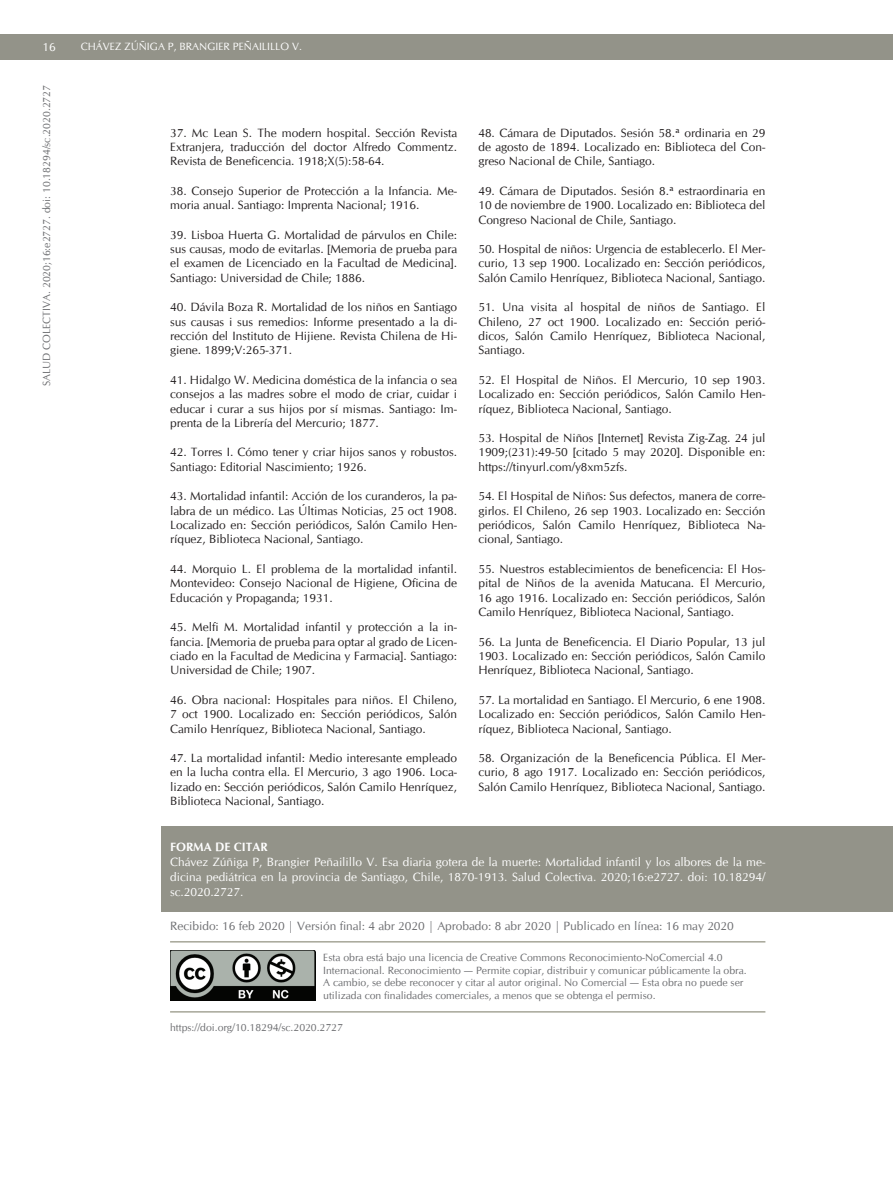
<style>
.page{position:relative;width:893px;height:1191px;background:#fff}
.page>*{position:absolute;margin:0;border:0;box-sizing:border-box;transform-origin:0 0}
.t1{font:12px/14.4px "CG Omega";color:#231f20;text-align:justify}
.t2{font:12px/15px "CG Omega";color:#fff;text-align:justify}
.t3{font:12px "CG Omega";color:#6c6d70}
.t4{font:700 12px "CG Omega";color:#fff}
.t5{font:10.5px/12.6px "CG Omega";color:#6c6d70}
.t6{font:10.5px "CG Omega";color:#fff}
</style>
<div class="page">
<div style="left:0;top:34px;width:893px;height:26px;background:#939389"></div>
<div style="left:162px;top:826px;width:731px;height:85px;background:#939389"></div>
<img style="left:170px;top:950px;width:145px;height:51px">
<hr style="left:170px;top:1011px;width:595px;height:1px;background:#a6a698">
<hr style="left:170px;top:941px;width:595px;height:1px;background:#a6a698">
<p class="t2" style="left:43px;top:40px;width:15px">16</p>
<p class="t6" style="left:81px;top:40px;width:223px">CHÁVEZ ZÚÑIGA P, BRANGIER PEÑAILILLO V.</p>
<p class="t5" style="left:41px;top:386px;width:303px;rotate:-90deg">SALUD COLECTIVA. 2020;16:e2727. doi: 10.18294/sc.2020.2727</p>
<p class="t1" style="left:170px;top:125px;width:288px">37. Mc Lean S. The modern hospital. Sección Revista Extranjera, traducción del doctor Alfredo Commentz.<br>Revista de Beneficencia. 1918;X(5):58-64.</p>
<p class="t1" style="left:170px;top:184px;width:288px">38. Consejo Superior de Protección a la Infancia. Me&shy;moria anual. Santiago: Imprenta Nacional; 1916.</p>
<p class="t1" style="left:170px;top:227px;width:288px">39. Lisboa Huerta G. Mortalidad de párvulos en Chile: sus causas, modo de evitarlas. [Memoria de prueba para el examen de Licenciado en la Facultad de Medicina].<br>Santiago: Universidad de Chile; 1886.</p>
<p class="t1" style="left:170px;top:300px;width:288px">40. Dávila Boza R. Mortalidad de los niños en Santiago sus causas i sus remedios: Informe presentado a la di&shy;rección del Instituto de Hijiene. Revista Chilena de Hi&shy;giene. 1899;V:265-371.</p>
<p class="t1" style="left:170px;top:373px;width:288px">41. Hidalgo W. Medicina doméstica de la infancia o sea consejos a las madres sobre el modo de criar, cuidar i educar i curar a sus hijos por sí mismas. Santiago: Im&shy;prenta de la Librería del Mercurio; 1877.</p>
<p class="t1" style="left:170px;top:445px;width:288px">42. Torres I. Cómo tener y criar hijos sanos y robustos.<br>Santiago: Editorial Nascimiento; 1926.</p>
<p class="t1" style="left:170px;top:489px;width:288px">43. Mortalidad infantil: Acción de los curanderos, la pa&shy;labra de un médico. Las Últimas Noticias, 25 oct 1908.<br>Localizado en: Sección periódicos, Salón Camilo Hen&shy;ríquez, Biblioteca Nacional, Santiago.</p>
<p class="t1" style="left:170px;top:562px;width:289px">44. Morquio L. El problema de la mortalidad infantil.<br>Montevideo: Consejo Nacional de Higiene, Oficina de Educación y Propaganda; 1931.</p>
<p class="t1" style="left:170px;top:620px;width:288px">45. Melfi M. Mortalidad infantil y protección a la in&shy;fancia. [Memoria de prueba para optar al grado de Licen&shy;ciado en la Facultad de Medicina y Farmacia]. Santiago:<br>Universidad de Chile; 1907.</p>
<p class="t1" style="left:170px;top:692px;width:288px">46. Obra nacional: Hospitales para niños. El Chileno, 7 oct 1900. Localizado en: Sección periódicos, Salón Camilo Henríquez, Biblioteca Nacional, Santiago.</p>
<p class="t1" style="left:170px;top:751px;width:288px">47. La mortalidad infantil: Medio interesante empleado en la lucha contra ella. El Mercurio, 3 ago 1906. Loca&shy;lizado en: Sección periódicos, Salón Camilo Henríquez, Biblioteca Nacional, Santiago.</p>
<p class="t1" style="left:478px;top:125px;width:288px">48. Cámara de Diputados. Sesión 58.ª ordinaria en 29 de agosto de 1894. Localizado en: Biblioteca del Con&shy;greso Nacional de Chile, Santiago.</p>
<p class="t1" style="left:478px;top:184px;width:288px">49. Cámara de Diputados. Sesión 8.ª estraordinaria en 10 de noviembre de 1900. Localizado en: Biblioteca del Congreso Nacional de Chile, Santiago.</p>
<p class="t1" style="left:478px;top:242px;width:288px">50. Hospital de niños: Urgencia de establecerlo. El Mer&shy;curio, 13 sep 1900. Localizado en: Sección periódicos, Salón Camilo Henríquez, Biblioteca Nacional, Santiago.</p>
<p class="t1" style="left:478px;top:300px;width:288px">51. Una visita al hospital de niños de Santiago. El Chileno, 27 oct 1900. Localizado en: Sección perió&shy;dicos, Salón Camilo Henríquez, Biblioteca Nacional, Santiago.</p>
<p class="t1" style="left:478px;top:373px;width:288px">52. El Hospital de Niños. El Mercurio, 10 sep 1903.<br>Localizado en: Sección periódicos, Salón Camilo Hen&shy;ríquez, Biblioteca Nacional, Santiago.</p>
<p class="t1" style="left:478px;top:431px;width:288px">53. Hospital de Niños [Internet] Revista Zig-Zag. 24 jul 1909;(231):49-50 [citado 5 may 2020]. Disponible en: https://tinyurl.com/y8xm5zfs.</p>
<p class="t1" style="left:478px;top:489px;width:288px">54. El Hospital de Niños: Sus defectos, manera de corre&shy;girlos. El Chileno, 26 sep 1903. Localizado en: Sección periódicos, Salón Camilo Henríquez, Biblioteca Na&shy;cional, Santiago.</p>
<p class="t1" style="left:478px;top:562px;width:288px">55. Nuestros establecimientos de beneficencia: El Hos&shy;pital de Niños de la avenida Matucana. El Mercurio, 16 ago 1916. Localizado en: Sección periódicos, Salón Camilo Henríquez, Biblioteca Nacional, Santiago.</p>
<p class="t1" style="left:478px;top:634px;width:288px">56. La Junta de Beneficencia. El Diario Popular, 13 jul 1903. Localizado en: Sección periódicos, Salón Camilo Henríquez, Biblioteca Nacional, Santiago.</p>
<p class="t1" style="left:478px;top:692px;width:288px">57. La mortalidad en Santiago. El Mercurio, 6 ene 1908.<br>Localizado en: Sección periódicos, Salón Camilo Hen&shy;ríquez, Biblioteca Nacional, Santiago.</p>
<p class="t1" style="left:478px;top:751px;width:288px">58. Organización de la Beneficencia Pública. El Mer&shy;curio, 8 ago 1917. Localizado en: Sección periódicos, Salón Camilo Henríquez, Biblioteca Nacional, Santiago.</p>
<p class="t4" style="left:170px;top:839px;width:99px">FORMA DE CITAR</p>
<p class="t2" style="left:170px;top:854px;width:597px">Chávez Zúñiga P, Brangier Peñailillo V. Esa diaria gotera de la muerte: Mortalidad infantil y los albores de la me&shy;dicina pediátrica en la provincia de Santiago, Chile, 1870-1913. Salud Colectiva. 2020;16:e2727. doi: 10.18294/ sc.2020.2727.</p>
<p class="t3" style="left:170px;top:919px;width:565px">Recibido: 16 feb 2020 | Versión final: 4 abr 2020 | Aprobado: 8 abr 2020 | Publicado en línea: 16 may 2020</p>
<p class="t5" style="left:323px;top:951px;width:425px">Esta obra está bajo una licencia de Creative Commons Reconocimiento-NoComercial 4.0<br>Internacional. Reconocimiento — Permite copiar, distribuir y comunicar públicamente la obra.<br>A cambio, se debe reconocer y citar al autor original. No Comercial — Esta obra no puede ser utilizada con finalidades comerciales, a menos que se obtenga el permiso.</p>
<p class="t5" style="left:170px;top:1020px;width:174px">https://doi.org/10.18294/sc.2020.2727</p>
</div>
